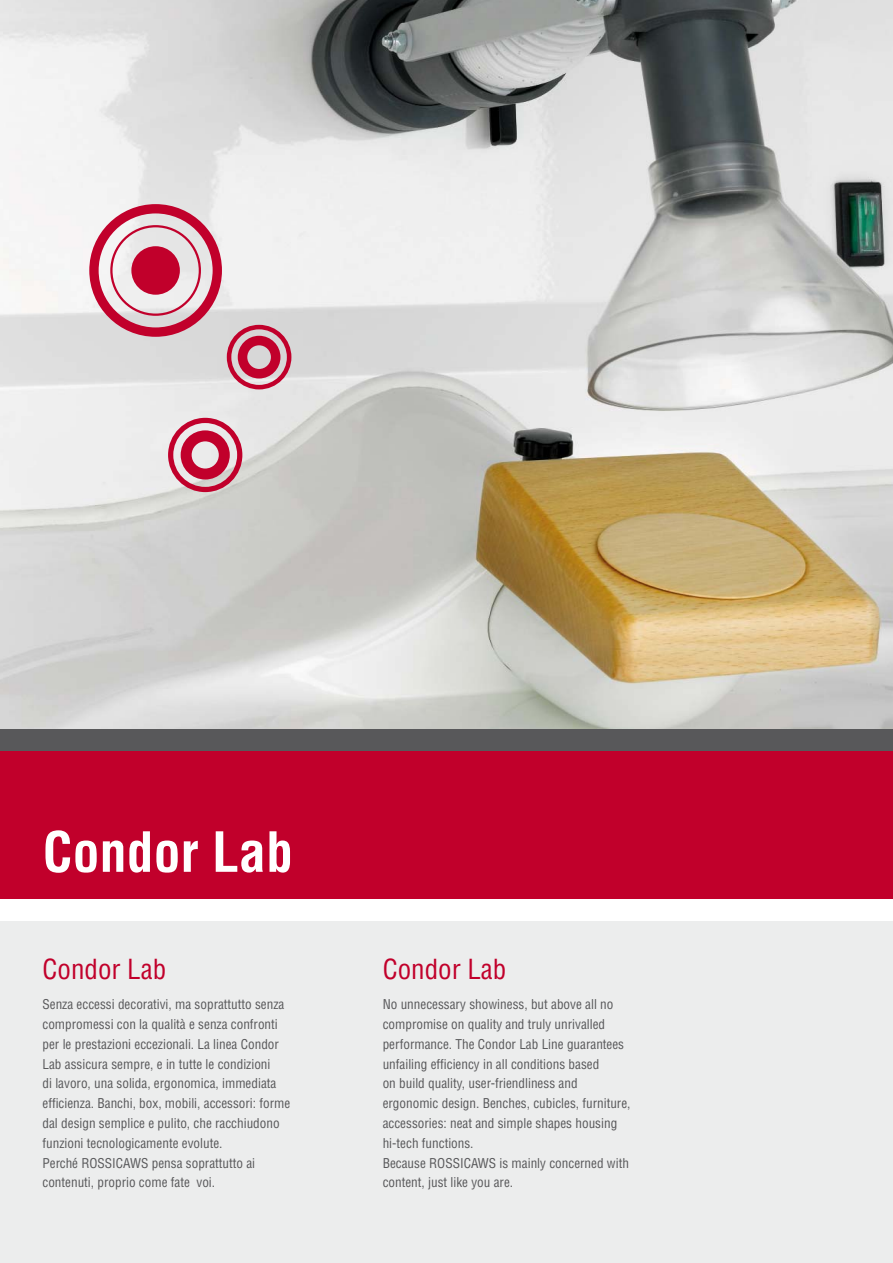
<style>
.page{position:relative;width:893px;height:1263px;background:#fff}
.page>*{position:absolute;margin:0;border:0;box-sizing:border-box;transform-origin:0 0}
.t1{font:700 condensed 54px "Helvetica";color:#fff}
.t2{font:condensed 27px "Helvetica";color:#c1002b}
.t3{font:condensed 13.2px/19.8px "Helvetica";color:#58585a}
</style>
<div class="page">
<div style="left:0;top:921px;width:893px;height:342px;background:#eceded"></div>
<img style="left:0;top:0;width:893px;height:729px">
<div style="left:0;top:750px;width:893px;height:149px;background:#c1002b"></div>
<div style="left:0;top:729px;width:893px;height:21px;background:#58585a"></div>
<svg style="left:168px;top:418px;width:74px;height:74px;background:#d47e91"></svg>
<svg style="left:89px;top:204px;width:202px;height:185px"></svg>
<h1 class="t1" style="left:43px;top:831px;width:252px">Condor Lab</h1>
<h2 class="t2" style="left:43px;top:958px;width:125px">Condor Lab</h2>
<p class="t3" style="left:43px;top:995px;width:249px">Senza eccessi decorativi, ma soprattutto senza compromessi con la qualità e senza confronti per le prestazioni eccezionali. La linea Condor Lab assicura sempre, e in tutte le condizioni<br>di lavoro, una solida, ergonomica, immediata efficienza. Banchi, box, mobili, accessori: forme dal design semplice e pulito, che racchiudono funzioni tecnologicamente evolute.<br>Perché ROSSICAWS pensa soprattutto ai contenuti, proprio come fate voi.</p>
<h2 class="t2" style="left:383px;top:958px;width:125px">Condor Lab</h2>
<p class="t3" style="left:383px;top:995px;width:249px">No unnecessary showiness, but above all no compromise on quality and truly unrivalled performance. The Condor Lab Line guarantees unfailing efficiency in all conditions based<br>on build quality, user-friendliness and ergonomic design. Benches, cubicles, furniture, accessories: neat and simple shapes housing hi-tech functions.<br>Because ROSSICAWS is mainly concerned with content, just like you are.</p>
</div>
